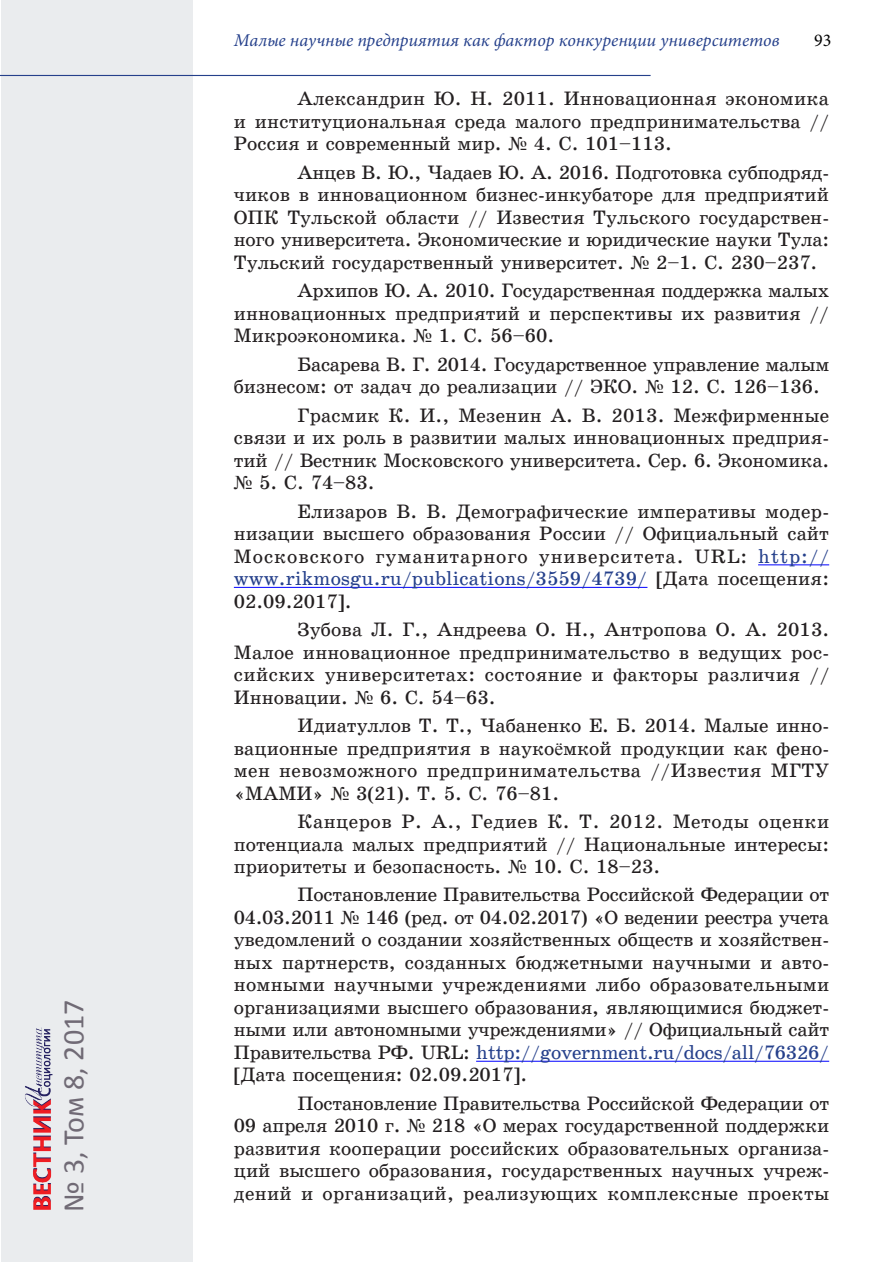
<style>
.page{position:relative;width:893px;height:1263px;background:#fff}
.page>*{position:absolute;margin:0;border:0;box-sizing:border-box;transform-origin:0 0}
.t1{font:30px "Calibri";color:#706a75}
.Список_Библио_Без_ци{font:19.5px/22.5px "School Book C";color:#231f20;text-align:justify}
.t2{font:italic 18px "Minion Pro";letter-spacing:-.005em;color:#25408b}
.t3{font:18px "Minion Pro";color:#000}
.s1{font-family:"Times New Roman"}
.s2{color:#25408b}
</style>
<div class="page">
<div style="left:1px;top:1px;width:192px;height:1261px;background:#eaecee"></div>
<hr style="left:0;top:75px;width:651px;height:1px;background:#25408b">
<hr style="left:758px;top:565px;width:71px;height:1px;background:#00f">
<hr style="left:234px;top:587px;width:413px;height:1px;background:#00f">
<hr style="left:476px;top:1061px;width:353px;height:1px;background:#00f">
<img style="left:25px;top:1027px;width:28px;height:183px">
<h1 class="t1" style="left:55px;top:1212px;width:214px;rotate:-90deg">№ 3, Том 8, 2017</h1>
<p class="t2" style="left:234px;top:28px;width:547px">Малые научные предприятия как фактор конкуренции университетов</p>
<p class="t3" style="left:814px;top:29px;width:19px">93</p>
<p class="Список_Библио_Без_ци" style="left:234px;top:88px;width:597px;text-indent:64px">Александрин Ю. Н. 2011. Инновационная экономика и институциональная среда малого предпринимательства // Россия и современный мир. <span class="s1">№</span> 4. С. 101–113.</p>
<p class="Список_Библио_Без_ци" style="left:234px;top:161px;width:597px;text-indent:64px">Анцев В. Ю., Чадаев Ю. А. 2016. Подготовка субподряд&shy;чиков в инновационном бизнес-инкубаторе для предприятий ОПК Тульской области // Известия Тульского государствен&shy;ного университета. Экономические и юридические науки Тула:<br>Тульский государственный университет. <span class="s1">№</span> 2–1. С. 230–237.</p>
<p class="Список_Библио_Без_ци" style="left:234px;top:280px;width:597px;text-indent:64px">Архипов Ю. А. 2010. Государственная поддержка малых инновационных предприятий и перспективы их развития // Микроэкономика. <span class="s1">№</span> 1. С. 56–60.</p>
<p class="Список_Библио_Без_ци" style="left:234px;top:353px;width:597px;text-indent:64px">Басарева В. Г. 2014. Государственное управление малым бизнесом: от задач до реализации // ЭКО. <span class="s1">№</span> 12. С. 126–136.</p>
<p class="Список_Библио_Без_ци" style="left:234px;top:404px;width:597px;text-indent:64px">Грасмик К. И., Мезенин А. В. 2013. Межфирменные связи и их роль в развитии малых инновационных предприя&shy;тий // Вестник Московского университета. Сер. 6. Экономика. <span class="s1">№</span> 5. С. 74–83.</p>
<p class="Список_Библио_Без_ци" style="left:234px;top:500px;width:597px;text-indent:64px">Елизаров В. В. Демографические императивы модер&shy;низации высшего образования России // Официальный сайт Московского гуманитарного университета. URL: <span class="s2">http:// www.rikmosgu.ru/publications/3559/4739/</span> [Дата посещения:<br>02.09.2017].</p>
<p class="Список_Библио_Без_ци" style="left:234px;top:618px;width:597px;text-indent:64px">Зубова Л. Г., Андреева О. Н., Антропова О. А. 2013.<br>Малое инновационное предпринимательство в ведущих рос&shy;сийских университетах: состояние и факторы различия // Инновации. <span class="s1">№</span> 6. С. 54–63.</p>
<p class="Список_Библио_Без_ци" style="left:234px;top:714px;width:597px;text-indent:64px">Идиатуллов Т. Т., Чабаненко Е. Б. 2014. Малые инно&shy;вационные предприятия в науко<span class="s1">ё</span>мкой продукции как фено&shy;мен невозможного предпринимательства //Известия МГТУ «МАМИ» <span class="s1">№</span> 3(21). Т. 5. C. 76–81.</p>
<p class="Список_Библио_Без_ци" style="left:234px;top:810px;width:597px;text-indent:64px">Канцеров Р. А., Гедиев К. Т. 2012. Методы оценки потенциала малых предприятий // Национальные интересы: приоритеты и безопасность. <span class="s1">№</span> 10. С. 18–23.</p>
<p class="Список_Библио_Без_ци" style="left:234px;top:884px;width:597px;text-indent:64px">Постановление Правительства Российской Федерации от 04.03.2011 <span class="s1">№</span> 146 (ред. от 04.02.2017) «О ведении реестра учета уведомлений о создании хозяйственных обществ и хозяйствен&shy;ных партнерств, созданных бюджетными научными и авто&shy;номными научными учреждениями либо образовательными организациями высшего образования, являющимися бюджет&shy;ными или автономными учреждениями» // Официальный сайт Правительства РФ. URL: <span class="s2">http://government.ru/docs/all/76326/ </span>[Дата посещения: 02.09.2017].</p>
<p class="Список_Библио_Без_ци" style="left:234px;top:1092px;width:597px;text-indent:64px">Постановление Правительства Российской Федерации от 09 апреля 2010 г. <span class="s1">№</span> 218 «О мерах государственной поддержки развития кооперации российских образовательных организа&shy;ций высшего образования, государственных научных учреж&shy;дений и организаций, реализующих комплексные проекты</p>
</div>
